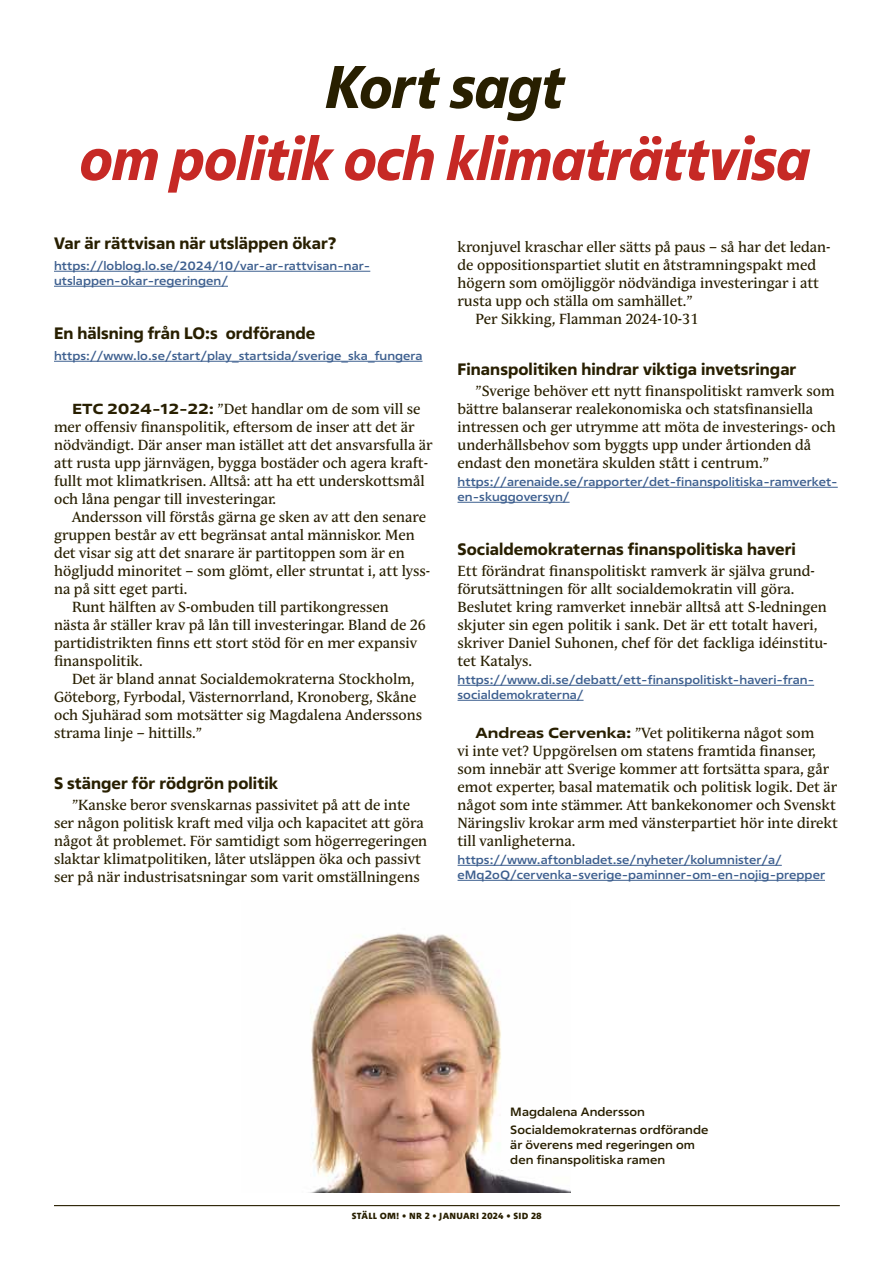
<style>
.page{position:relative;width:893px;height:1263px;background:#fff}
.page>*{position:absolute;margin:0;border:0;box-sizing:border-box;transform-origin:0 0}
.t1{font:italic 700 condensed 60px "Fact";color:#c62925}
.t2{font:italic 700 condensed 60px "Fact";color:#281f00}
.t3{font:700 16.5px "Fact";letter-spacing:.005em;color:#281f00}
.t4{font:14.55px/18px "Andulka Text Pro";color:#281f00}
.t5{font:500 semi-expanded 12px/15px "Fact";letter-spacing:.005em;color:#3d5f8f}
.t6{font:500 semi-expanded 12px/18px "Fact";letter-spacing:.005em;color:#281f00}
.t7{font:800 9px "Between 3";letter-spacing:.03em;color:#281f00}
.s1{font-family:"Fact";font-weight:700;font-stretch:expanded}
</style>
<div class="page">
<hr style="left:54px;top:1205px;width:786px;height:1px;background:#281f00">
<hr style="left:54px;top:271px;width:316px;height:1px;background:#3d5f8f">
<hr style="left:54px;top:286px;width:174px;height:1px;background:#3d5f8f">
<hr style="left:54px;top:361px;width:368px;height:1px;background:#3d5f8f">
<hr style="left:458px;top:487px;width:380px;height:1px;background:#3d5f8f">
<hr style="left:458px;top:502px;width:112px;height:1px;background:#3d5f8f">
<hr style="left:458px;top:685px;width:356px;height:1px;background:#3d5f8f">
<hr style="left:458px;top:700px;width:125px;height:1px;background:#3d5f8f">
<hr style="left:458px;top:865px;width:324px;height:1px;background:#3d5f8f">
<hr style="left:458px;top:880px;width:367px;height:1px;background:#3d5f8f">
<img style="left:310px;top:933px;width:260px;height:259px">
<h1 class="t2" style="left:323px;top:48px;width:239px">Kort sagt</h1>
<h1 class="t1" style="left:77px;top:120px;width:731px">om politik och klimaträttvisa</h1>
<p class="t3" style="left:54px;top:232px;width:284px">Var är rättvisan när utsläppen ökar?</p>
<p class="t5" style="left:54px;top:258px;width:318px">https://loblog.lo.se/2024/10/var-ar-rattvisan-nar&shy;utslappen-okar-regeringen/</p>
<p class="t3" style="left:54px;top:322px;width:263px">En hälsning från LO:s ordförande</p>
<p class="t5" style="left:54px;top:348px;width:370px">https://www.lo.se/start/play_startsida/sverige_ska_fungera</p>
<p class="t4" style="left:54px;top:400px;width:380px;text-indent:18px"><span class="s1">ETC 2024-12-22:</span> ”Det handlar om de som vill se mer offensiv finanspolitik, eftersom de inser att det är nödvändigt. Där anser man istället att det ansvarsfulla är att rusta upp järnvägen, bygga bostäder och agera kraft&shy;fullt mot klimatkrisen. Alltså: att ha ett underskottsmål och låna pengar till investeringar.</p>
<p class="t4" style="left:72px;top:508px;width:355px">Andersson vill förstås gärna ge sken av att den senare</p>
<p class="t4" style="left:54px;top:526px;width:362px">gruppen består av ett begränsat antal människor. Men</p>
<p class="t4" style="left:54px;top:544px;width:352px">det visar sig att det snarare är partitoppen som är en</p>
<p class="t4" style="left:54px;top:562px;width:378px">högljudd minoritet – som glömt, eller struntat i, att lyss-</p>
<p class="t4" style="left:54px;top:580px;width:135px">na på sitt eget parti.</p>
<p class="t4" style="left:72px;top:598px;width:318px">Runt hälften av S-ombuden till partikongressen</p>
<p class="t4" style="left:54px;top:616px;width:373px">nästa år ställer krav på lån till investeringar. Bland de 26</p>
<p class="t4" style="left:54px;top:634px;width:364px">partidistrikten finns ett stort stöd för en mer expansiv</p>
<p class="t4" style="left:54px;top:652px;width:90px">finanspolitik.</p>
<p class="t4" style="left:72px;top:670px;width:344px">Det är bland annat Socialdemokraterna Stockholm,</p>
<p class="t4" style="left:54px;top:688px;width:364px">Göteborg, Fyrbodal, Västernorrland, Kronoberg, Skåne</p>
<p class="t4" style="left:54px;top:706px;width:370px">och Sjuhärad som motsätter sig Magdalena Anderssons</p>
<p class="t4" style="left:54px;top:724px;width:149px">strama linje – hittills.”</p>
<p class="t3" style="left:54px;top:772px;width:226px">S stänger för rödgrön politik</p>
<p class="t4" style="left:54px;top:796px;width:375px;text-align:center">”Kanske beror svenskarnas passivitet på att de inte<br>ser någon politisk kraft med vilja och kapacitet att göra något åt problemet. För samtidigt som högerregeringen slaktar klimatpolitiken, låter utsläppen öka och passivt ser på när industrisatsningar som varit omställningens</p>
<p class="t4" style="left:458px;top:238px;width:375px">kronjuvel kraschar eller sätts på paus – så har det ledan-</p>
<p class="t4" style="left:458px;top:256px;width:360px">de oppositionspartiet slutit en åtstramningspakt med</p>
<p class="t4" style="left:458px;top:274px;width:363px">högern som omöjliggör nödvändiga investeringar i att</p>
<p class="t4" style="left:458px;top:292px;width:237px">rusta upp och ställa om samhället.”</p>
<p class="t4" style="left:476px;top:310px;width:224px">Per Sikking, Flamman 2024-10-31</p>
<p class="t3" style="left:458px;top:358px;width:340px">Finanspolitiken hindrar viktiga invetsringar</p>
<p class="t4" style="left:458px;top:382px;width:380px;text-indent:18px">”Sverige behöver ett nytt finanspolitiskt ramverk som bättre balanserar realekonomiska och statsfinansiella intressen och ger utrymme att möta de investerings- och underhållsbehov som byggts upp under årtionden då endast den monetära skulden stått i centrum.”</p>
<p class="t5" style="left:458px;top:474px;width:382px">https://arenaide.se/rapporter/det-finanspolitiska-ramverket&shy;en-skuggoversyn/</p>
<p class="t3" style="left:458px;top:538px;width:340px">Socialdemokraternas finanspolitiska haveri</p>
<p class="t4" style="left:458px;top:562px;width:371px">Ett förändrat finanspolitiskt ramverk är själva grund&shy;förutsättningen för allt socialdemokratin vill göra.<br>Beslutet kring ramverket innebär alltså att S-ledningen skjuter sin egen politik i sank. Det är ett totalt haveri, skriver Daniel Suhonen, chef för det fackliga idéinstitu&shy;tet Katalys.</p>
<p class="t5" style="left:458px;top:672px;width:358px">https://www.di.se/debatt/ett-finanspolitiskt-haveri-fran&shy;socialdemokraterna/</p>
<p class="t4" style="left:458px;top:724px;width:382px;text-indent:18px"><span class="s1">Andreas Cervenka:</span> ”Vet politikerna något som<br>vi inte vet? Uppgörelsen om statens framtida finanser, som innebär att Sverige kommer att fortsätta spara, går emot experter, basal matematik och politisk logik. Det är något som inte stämmer. Att bankekonomer och Svenskt Näringsliv krokar arm med vänsterpartiet hör inte direkt till vanligheterna.</p>
<p class="t5" style="left:458px;top:852px;width:369px">https://www.aftonbladet.se/nyheter/kolumnister/a/ eMq2oQ/cervenka-sverige-paminner-om-en-nojig-prepper</p>
<p class="t6" style="left:510px;top:1103px;width:200px">Magdalena Andersson<br>Socialdemokraternas ordförande</p>
<p class="t6" style="left:510px;top:1137px;width:186px;line-height:15px">är överens med regeringen om den finanspolitiska ramen</p>
<p class="t7" style="left:352px;top:1210px;width:191px">STÄLL OM! • NR 2 • JANUARI 2024 • SID 28</p>
</div>
